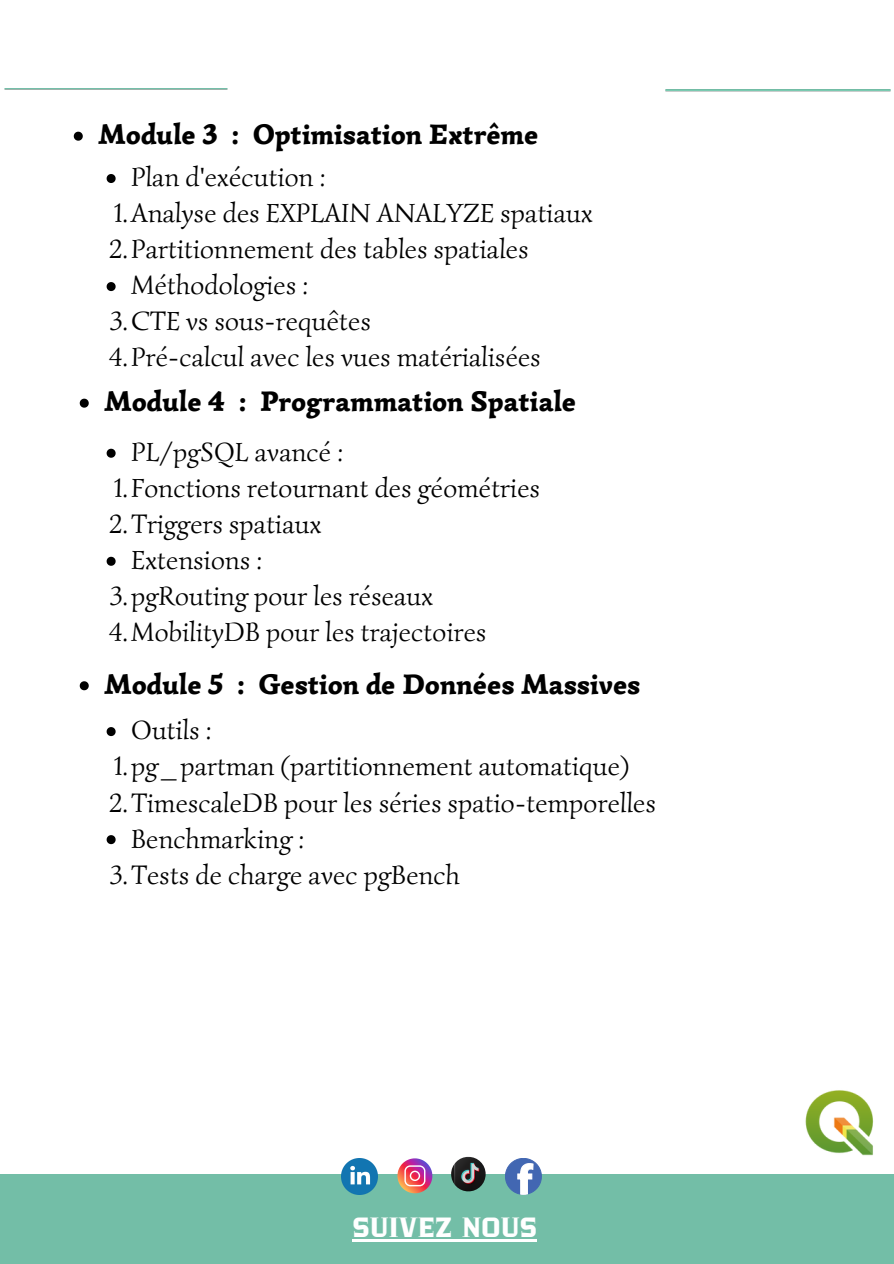
<style>
.page{position:relative;width:894px;height:1264px;background:#fff}
.page>*{position:absolute;margin:0;border:0;box-sizing:border-box;transform-origin:0 0}
.t1{font:900 28.5px "Simonetta";letter-spacing:.005em;color:#000}
.t2{font:27px "Simonetta";letter-spacing:.005em;color:#000}
.t3{font:27px "Zantiqa 4 F";letter-spacing:.005em;color:#fff}
</style>
<div class="page">
<img style="left:4px;top:89px;width:224px;height:1px">
<img style="left:665px;top:90px;width:226px;height:1px">
<div style="left:0;top:1174px;width:893px;height:89px;background:#73bea7"></div>
<svg style="left:505px;top:1158px;width:36px;height:36px"></svg>
<svg style="left:397px;top:1158px;width:35px;height:35px"></svg>
<img style="left:342px;top:1158px;width:36px;height:36px">
<img style="left:451px;top:1156px;width:34px;height:35px;border-radius:17px">
<hr style="left:352px;top:1239px;width:185px;height:2px;background:#fff">
<img style="left:805px;top:1090px;width:68px;height:66px">
<svg style="left:107px;top:174px;width:9px;height:9px"></svg>
<svg style="left:107px;top:282px;width:9px;height:9px"></svg>
<svg style="left:74px;top:132px;width:9px;height:9px"></svg>
<svg style="left:107px;top:449px;width:9px;height:9px"></svg>
<svg style="left:107px;top:557px;width:9px;height:9px"></svg>
<svg style="left:80px;top:398px;width:9px;height:9px"></svg>
<svg style="left:107px;top:727px;width:9px;height:9px"></svg>
<svg style="left:107px;top:835px;width:9px;height:9px"></svg>
<svg style="left:80px;top:681px;width:9px;height:9px"></svg>
<p class="t1" style="left:99px;top:117px;width:441px">Module 3 : Optimisation Extrême</p>
<p class="t2" style="left:131px;top:160px;width:196px">Plan d'exécution :</p>
<p class="t2" style="left:114px;top:196px;width:480px">1.Analyse des EXPLAIN ANALYZE spatiaux</p>
<p class="t2" style="left:109px;top:232px;width:420px">2.Partitionnement des tables spatiales</p>
<p class="t2" style="left:131px;top:268px;width:179px">Méthodologies :</p>
<p class="t2" style="left:110px;top:304px;width:262px">3.CTE vs sous-requêtes</p>
<p class="t2" style="left:109px;top:340px;width:433px">4.Pré-calcul avec les vues matérialisées</p>
<p class="t1" style="left:105px;top:383px;width:473px">Module 4 : Programmation Spatiale</p>
<p class="t2" style="left:131px;top:435px;width:214px">PL/pgSQL avancé :</p>
<p class="t2" style="left:114px;top:471px;width:427px">1.Fonctions retournant des géométries</p>
<p class="t2" style="left:109px;top:507px;width:213px">2.Triggers spatiaux</p>
<p class="t2" style="left:131px;top:543px;width:133px">Extensions :</p>
<p class="t2" style="left:110px;top:579px;width:325px">3.pgRouting pour les réseaux</p>
<p class="t2" style="left:109px;top:615px;width:378px">4.MobilityDB pour les trajectoires</p>
<p class="t1" style="left:105px;top:666px;width:537px">Module 5 : Gestion de Données Massives</p>
<p class="t2" style="left:131px;top:713px;width:82px">Outils :</p>
<p class="t2" style="left:114px;top:749px;width:517px">1.pg_partman (partitionnement automatique)</p>
<p class="t2" style="left:109px;top:785px;width:548px">2.TimescaleDB pour les séries spatio-temporelles</p>
<p class="t2" style="left:131px;top:821px;width:175px">Benchmarking :</p>
<p class="t2" style="left:110px;top:857px;width:352px">3.Tests de charge avec pgBench</p>
<p class="t3" style="left:352px;top:1216px;width:186px">SUIVEZ NOUS</p>
</div>
